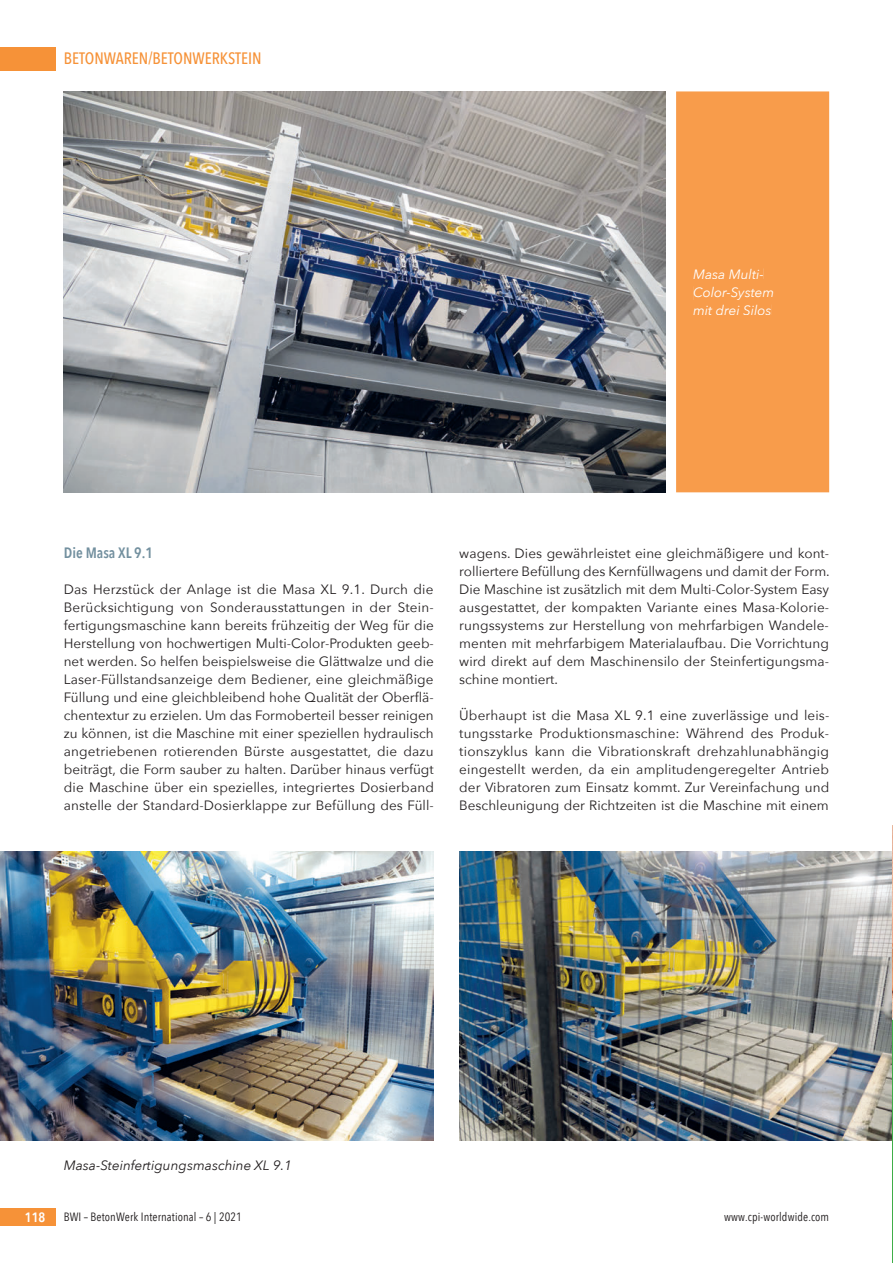
<style>
.page{position:relative;width:893px;height:1263px;background:#fff}
.page>*{position:absolute;margin:0;border:0;box-sizing:border-box;transform-origin:0 0}
.t1{font:500 16.5px "Avenir Next Condensed";color:#f69238}
.t2{font:600 15px "Avenir Next Condensed";color:#73909f}
.t3{font:13.5px/18px "Avenir Next";letter-spacing:.005em;color:#231f20;text-align:justify}
.t4{font:italic 13.5px/18px "Avenir Next";color:#fff}
.t5{font:italic 13.5px "Avenir Next";color:#231f20}
.t6{font:600 13.5px "Avenir Next Condensed";color:#fff}
.t7{font:12px "Avenir Next Condensed";letter-spacing:.01em;color:#231f20}
</style>
<div class="page">
<div style="left:0;top:47px;width:55px;height:23px;background:#f69238"></div>
<div style="left:0;top:1208px;width:55px;height:18px;background:#f69238"></div>
<img style="left:64px;top:91px;width:601px;height:401px">
<img style="left:0;top:851px;width:434px;height:290px">
<img style="left:459px;top:851px;width:433px;height:290px">
<div style="left:676px;top:91px;width:153px;height:401px;background:#f89c4b"></div>
<div style="left:694px;top:268px;width:69px;height:11px;background:#f89c4b"></div>
<div style="left:694px;top:286px;width:80px;height:14px;background:#f89c4b"></div>
<div style="left:694px;top:304px;width:77px;height:11px;background:#f89c4b"></div>
<img style="left:892px;top:826px;width:1px;height:189px">
<svg style="left:892px;top:1015px;width:1px;height:248px"></svg>
<p class="t1" style="left:64px;top:49px;width:199px">BETONWAREN/BETONWERKSTEIN</p>
<p class="t4" style="left:693px;top:264px;width:83px">Masa Multi-<br>Color-System mit drei Silos</p>
<p class="t2" style="left:64px;top:540px;width:91px">Die Masa XL 9.1</p>
<p class="t3" style="left:64px;top:580px;width:372px">Das Herzstück der Anlage ist die Masa XL 9.1. Durch die Berücksichtigung von Sonderausstattungen in der Stein&shy;fertigungsmaschine kann bereits frühzeitig der Weg für die Herstellung von hochwertigen Multi-Color-Produkten geeb&shy;net werden. So helfen beispielsweise die Glättwalze und die Laser-Füllstandsanzeige dem Bediener, eine gleichmäßige Füllung und eine gleichbleibend hohe Qualität der Oberflä&shy;chentextur zu erzielen. Um das Formoberteil besser reinigen zu können, ist die Maschine mit einer speziellen hydraulisch angetriebenen rotierenden Bürste ausgestattet, die dazu beiträgt, die Form sauber zu halten. Darüber hinaus verfügt die Maschine über ein spezielles, integriertes Dosierband anstelle der Standard-Dosierklappe zur Befüllung des Füll-</p>
<p class="t3" style="left:459px;top:544px;width:372px">wagens. Dies gewährleistet eine gleichmäßigere und kont&shy;rolliertere Befüllung des Kernfüllwagens und damit der Form.<br>Die Maschine ist zusätzlich mit dem Multi-Color-System Easy ausgestattet, der kompakten Variante eines Masa-Kolorie&shy;rungssystems zur Herstellung von mehrfarbigen Wandele&shy;menten mit mehrfarbigem Materialaufbau. Die Vorrichtung wird direkt auf dem Maschinensilo der Steinfertigungsma&shy;schine montiert.</p>
<p class="t3" style="left:459px;top:706px;width:372px">Überhaupt ist die Masa XL 9.1 eine zuverlässige und leis&shy;tungsstarke Produktionsmaschine: Während des Produk&shy;tionszyklus kann die Vibrationskraft drehzahlunabhängig eingestellt werden, da ein amplitudengeregelter Antrieb der Vibratoren zum Einsatz kommt. Zur Vereinfachung und Beschleunigung der Richtzeiten ist die Maschine mit einem</p>
<p class="t5" style="left:64px;top:1154px;width:230px">Masa-Steinfertigungsmaschine XL 9.1</p>
<p class="t6" style="left:25px;top:1206px;width:22px">118</p>
<p class="t7" style="left:64px;top:1207px;width:180px">BWI – BetonWerk International – 6 | 2021</p>
<p class="t7" style="left:724px;top:1207px;width:107px">www.cpi-worldwide.com</p>
</div>
